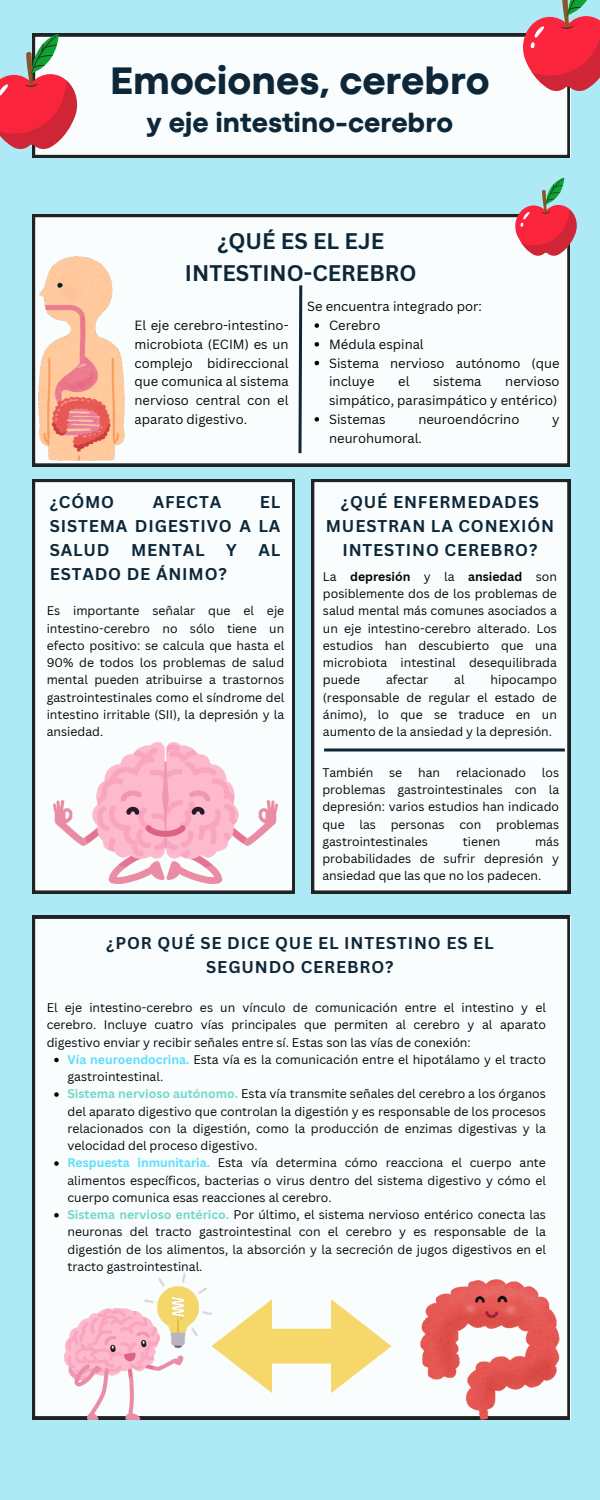
<style>
.page{position:relative;width:600px;height:1500px;background:#aee9f6}
.page>*{position:absolute;margin:0;border:0;box-sizing:border-box;transform-origin:0 0}
.t1{font:800 40px "Codec Pro";color:#0d2739}
.t2{font:800 28px "Codec Pro";color:#0d2739}
.t3{font:700 22px/31.5px "Canva Sans";color:#0d2739;text-align:center}
.t4{font:700 16.6px/24px "Canva Sans";letter-spacing:.05em;color:#0d2739;text-align:center}
.t5{font:13px/18.8px "Canva Sans";color:#050606;text-align:justify}
.t6{font:12.2px/17.2px "Canva Sans";color:#050606;text-align:justify}
.s1{font-weight:700}
.s2{font-weight:700;color:#5bdefb}
.s3{font-weight:700;color:#72d8c9}
</style>
<div class="page">
<div style="left:32px;top:214px;width:538px;height:252px;background:#f9fdfe"></div>
<div style="left:32px;top:479px;width:263px;height:414px;background:#f9fdfe"></div>
<div style="left:311px;top:479px;width:259px;height:414px;background:#f9fdfe"></div>
<div style="left:32px;top:34px;width:538px;height:124px;background:#f9fdfe"></div>
<svg style="left:324px;top:748px;width:241px;height:4px"></svg>
<div style="left:32px;top:916px;width:538px;height:503px;background:#f9fdfe"></div>
<svg style="left:297px;top:282px;width:7px;height:174px"></svg>
<img style="left:39px;top:257px;width:85px;height:204px">
<img style="left:53px;top:742px;width:225px;height:141px">
<img style="left:420px;top:1280px;width:140px;height:139px">
<img style="left:64px;top:1273px;width:148px;height:146px">
<svg style="left:212px;top:1299px;width:180px;height:94px"></svg>
<svg style="left:0;top:34px;width:77px;height:116px"></svg>
<svg style="left:315px;top:323px;width:4px;height:5px"></svg>
<svg style="left:315px;top:342px;width:4px;height:5px"></svg>
<svg style="left:315px;top:361px;width:4px;height:4px"></svg>
<svg style="left:315px;top:417px;width:4px;height:5px"></svg>
<svg style="left:54px;top:1058px;width:5px;height:4px"></svg>
<svg style="left:54px;top:1092px;width:5px;height:5px"></svg>
<svg style="left:54px;top:1161px;width:5px;height:5px"></svg>
<svg style="left:54px;top:1213px;width:5px;height:5px"></svg>
<svg style="left:523px;top:0;width:77px;height:92px"></svg>
<svg style="left:515px;top:178px;width:62px;height:78px"></svg>
<p class="t1" style="left:110px;top:66px;width:381px">Emociones, cerebro</p>
<p class="t2" style="left:147px;top:113px;width:308px">y eje intestino-cerebro</p>
<p class="t3" style="left:185px;top:225px;width:233px">¿QUÉ ES EL EJE<br>INTESTINO-CEREBRO</p>
<h3 class="t5" style="left:135px;top:316px;width:156px">El eje cerebro-intestino&shy;microbiota (ECIM) es un complejo bidireccional que comunica al sistema nervioso central con el aparato digestivo.</h3>
<p class="t5" style="left:307px;top:297px;width:176px">Se encuentra integrado por:</p>
<p class="t5" style="left:329px;top:316px;width:53px">Cerebro</p>
<p class="t5" style="left:329px;top:334px;width:96px">Médula espinal</p>
<p class="t5" style="left:329px;top:353px;width:232px">Sistema nervioso autónomo (que incluye</p>
<p class="t5" style="left:329px;top:372px;width:232px;text-align:right">nervioso<br>simpático, parasimpático y entérico)</p>
<p class="t5" style="left:329px;top:409px;width:58px">Sistemas</p>
<p class="t5" style="left:418px;top:409px;width:103px">neuroendócrino</p>
<p class="t5" style="left:552px;top:409px;width:9px">y</p>
<p class="t5" style="left:329px;top:428px;width:94px">neurohumoral.</p>
<p class="t5" style="left:398px;top:372px;width:13px">el</p>
<p class="t5" style="left:433px;top:372px;width:50px">sistema</p>
<p class="t4" style="left:50px;top:490px;width:66px">¿CÓMO</p>
<p class="t4" style="left:153px;top:490px;width:70px">AFECTA</p>
<h4 class="t4" style="left:326px;top:490px;width:230px">¿QUÉ ENFERMEDADES<br>MUESTRAN LA CONEXIÓN<br>INTESTINO CEREBRO?</h4>
<p class="t4" style="left:50px;top:490px;width:232px;text-align:justify;text-indent:210px">EL SISTEMA DIGESTIVO A LA SALUD</p>
<p class="t4" style="left:131px;top:538px;width:75px">MENTAL</p>
<p class="t4" style="left:226px;top:538px;width:12px">Y</p>
<p class="t4" style="left:258px;top:538px;width:23px">AL</p>
<p class="t4" style="left:50px;top:562px;width:179px">ESTADO DE ÁNIMO?</p>
<p class="t6" style="left:323px;top:568px;width:236px">La <span class="s1">depresión</span> y la <span class="s1">ansiedad</span> son posiblemente dos de los problemas de salud mental más comunes asociados a un eje intestino-cerebro alterado. Los estudios han descubierto que una microbiota intestinal desequilibrada puede</p>
<h4 class="t6" style="left:47px;top:602px;width:239px">Es importante señalar que el eje intestino-cerebro no sólo tiene un efecto positivo: se calcula que hasta el 90% de todos los problemas de salud mental pueden atribuirse a trastornos gastrointestinales como el síndrome del intestino irritable (SII), la depresión y la ansiedad.</h4>
<p class="t6" style="left:386px;top:671px;width:44px">afectar</p>
<p class="t6" style="left:454px;top:671px;width:12px">al</p>
<p class="t6" style="left:323px;top:671px;width:236px;text-indent:168px">hipocampo (responsable de regular el estado de ánimo), lo que se traduce en un aumento de la ansiedad y la depresión.</p>
<p class="t6" style="left:322px;top:764px;width:52px">También</p>
<p class="t6" style="left:389px;top:764px;width:15px">se</p>
<p class="t6" style="left:418px;top:764px;width:23px">han</p>
<p class="t6" style="left:456px;top:764px;width:71px">relacionado</p>
<p class="t6" style="left:322px;top:764px;width:238px;text-indent:220px">los problemas gastrointestinales con la depresión: varios estudios han indicado que las personas con problemas gastrointestinales</p>
<p class="t6" style="left:322px;top:833px;width:238px;text-indent:213px">más probabilidades de sufrir depresión y ansiedad que las que no los padecen.</p>
<p class="t6" style="left:463px;top:833px;width:39px">tienen</p>
<p class="t4" style="left:106px;top:931px;width:389px">¿POR QUÉ SE DICE QUE EL INTESTINO ES EL<br>SEGUNDO CEREBRO?</p>
<h4 class="t6" style="left:47px;top:999px;width:501px">El eje intestino-cerebro es un vínculo de comunicación entre el intestino y el cerebro. Incluye cuatro vías principales que permiten al cerebro y al aparato digestivo enviar y recibir señales entre sí. Estas son las vías de conexión:</h4>
<p class="t6" style="left:68px;top:1050px;width:480px"><span class="s2">Vía neuroendocrina.</span> Esta vía es la comunicación entre el hipotálamo y el tracto gastrointestinal.</p>
<p class="t6" style="left:68px;top:1085px;width:480px"><span class="s3">Sistema nervioso autónomo.</span> Esta vía transmite señales del cerebro a los órganos del aparato digestivo que controlan la digestión y es responsable de los procesos relacionados con la digestión, como la producción de enzimas digestivas y la velocidad del proceso digestivo.</p>
<p class="t6" style="left:68px;top:1154px;width:480px"><span class="s2">Respuesta inmunitaria.</span> Esta vía determina cómo reacciona el cuerpo ante alimentos específicos, bacterias o virus dentro del sistema digestivo y cómo el cuerpo comunica esas reacciones al cerebro.</p>
<p class="t6" style="left:68px;top:1206px;width:480px"><span class="s3">Sistema nervioso entérico.</span> Por último, el sistema nervioso entérico conecta las neuronas del tracto gastrointestinal con el cerebro y es responsable de la digestión de los alimentos, la absorción y la secreción de jugos digestivos en el tracto gastrointestinal.</p>
</div>
